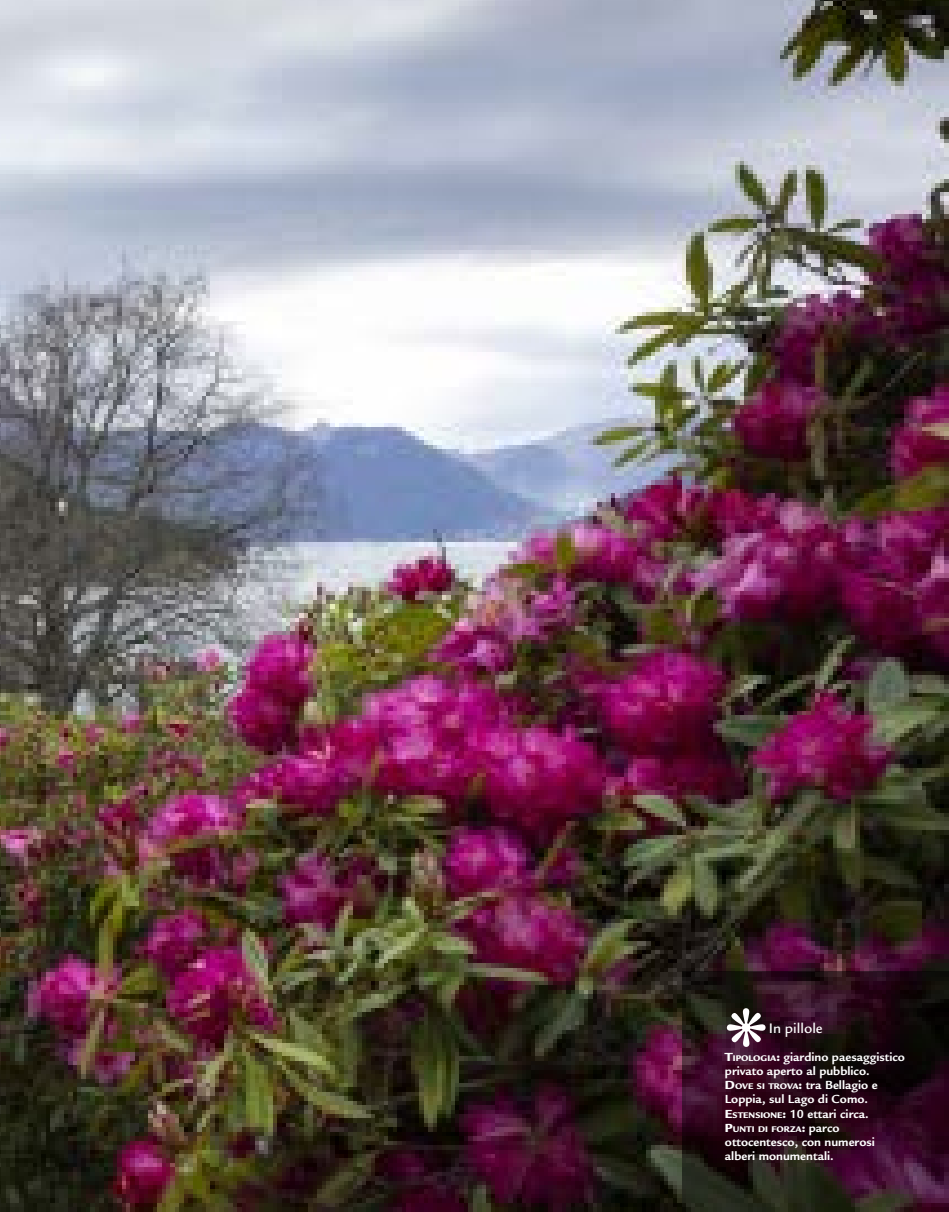
<style>
.page{position:relative;width:949px;height:1212px;background:#fff}
.page>*{position:absolute;margin:0;border:0;box-sizing:border-box;transform-origin:0 0}
.t1{font:500 15px "Legacy Sans Std";color:#fff}
.t2{font:700 12.75px/14.2px "Legacy Sans Std";color:#fff}
.t3{font:900 8.85px "Legacy Sans Std";color:#fff}
.s1{font-weight:900}
.s2{font-weight:900;font-size:8.85px}
.s3{font-size:12.75px}
.s4{font-weight:700;font-size:12.75px}
</style>
<div class="page">
<img style="left:0;top:0;width:948px;height:1212px">
<svg style="left:682px;top:971px;width:266px;height:241px;background:#270f19"></svg>
<svg style="left:726px;top:1007px;width:39px;height:40px;background:#2b111d"></svg>
<p class="t1" style="left:768px;top:1019px;width:55px">In pillole</p>
<p class="t2" style="left:724px;top:1049px;width:181px"><span class="s1">T</span><span class="s2">IPOLOGIA</span><span class="s1">:</span> giardino paesaggistico privato aperto al pubblico.<br><span class="s1">D</span><span class="s2">OVE SI TROVA</span><span class="s1">:</span> tra Bellagio e<br>Loppia, sul Lago di Como.<br><span class="s1">E</span><span class="s2">STENSIONE</span><span class="s1">:</span> 10 ettari circa.</p>
<p class="t3" style="left:724px;top:1123px;width:116px"><span class="s3">P</span>UNTI DI FORZA<span class="s3">:</span> <span class="s4">parco</span></p>
<p class="t2" style="left:724px;top:1135px;width:151px">ottocentesco, con numerosi alberi monumentali.</p>
</div>
